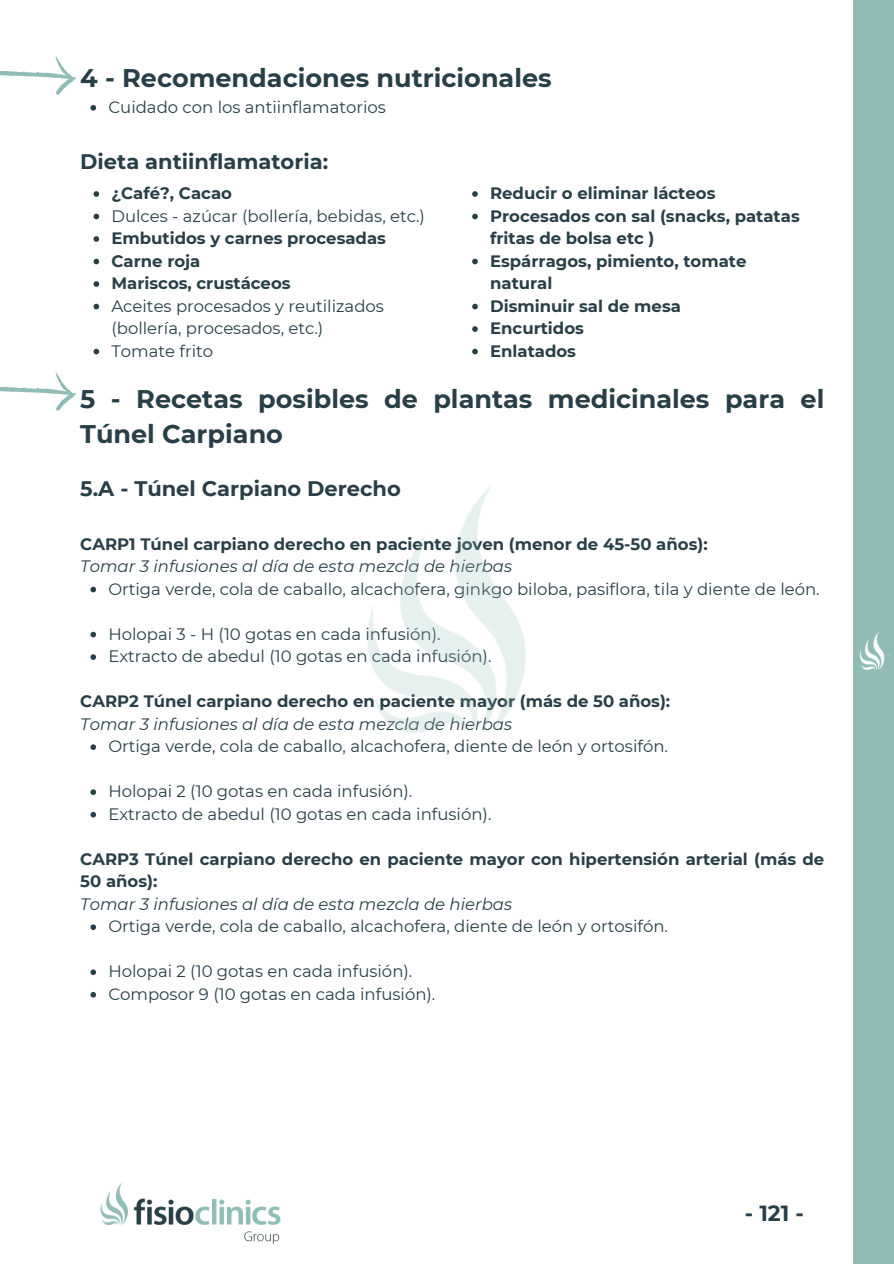
<style>
.page{position:relative;width:894px;height:1264px;background:#fff}
.page>*{position:absolute;margin:0;border:0;box-sizing:border-box;transform-origin:0 0}
.t1{font:700 25.5px/34.8px "Montserrat";color:#283f47}
.t2{font:700 21.9px "Montserrat";color:#283f47}
.t3{font:700 21px "Montserrat";color:#283f47}
.t4{font:16.5px/22.5px "Montserrat";color:#283f47}
.t5{font:700 16.5px/22.5px "Montserrat";color:#283f47}
.t6{font:italic 16.5px "Montserrat";color:#283f47}
</style>
<div class="page">
<div style="left:852px;top:0;width:41px;height:1263px;background:#90bcb5"></div>
<img style="left:100px;top:1183px;width:181px;height:61px">
<svg style="left:0;top:56px;width:76px;height:39px"></svg>
<svg style="left:0;top:372px;width:76px;height:39px"></svg>
<svg style="left:472px;top:191px;width:5px;height:6px"></svg>
<svg style="left:472px;top:214px;width:5px;height:5px"></svg>
<svg style="left:472px;top:259px;width:5px;height:5px"></svg>
<svg style="left:472px;top:304px;width:5px;height:5px"></svg>
<svg style="left:472px;top:326px;width:5px;height:6px"></svg>
<svg style="left:472px;top:349px;width:5px;height:5px"></svg>
<svg style="left:90px;top:105px;width:6px;height:6px"></svg>
<svg style="left:90px;top:586px;width:6px;height:6px"></svg>
<svg style="left:90px;top:631px;width:6px;height:6px"></svg>
<svg style="left:90px;top:654px;width:6px;height:6px"></svg>
<svg style="left:90px;top:744px;width:6px;height:6px"></svg>
<svg style="left:90px;top:789px;width:6px;height:6px"></svg>
<svg style="left:90px;top:811px;width:6px;height:6px"></svg>
<svg style="left:90px;top:924px;width:6px;height:6px"></svg>
<svg style="left:90px;top:969px;width:6px;height:6px"></svg>
<svg style="left:90px;top:992px;width:6px;height:5px"></svg>
<svg style="left:93px;top:191px;width:6px;height:6px"></svg>
<svg style="left:93px;top:214px;width:6px;height:5px"></svg>
<svg style="left:93px;top:236px;width:6px;height:6px"></svg>
<svg style="left:93px;top:259px;width:6px;height:5px"></svg>
<svg style="left:93px;top:281px;width:6px;height:6px"></svg>
<svg style="left:93px;top:304px;width:6px;height:5px"></svg>
<svg style="left:93px;top:349px;width:6px;height:5px"></svg>
<img style="left:367px;top:485px;width:159px;height:248px">
<img style="left:860px;top:632px;width:25px;height:38px">
<p class="t1" style="left:80px;top:60px;width:472px">4 - Recomendaciones nutricionales</p>
<p class="t4" style="left:108px;top:96px;width:279px">Cuidado con los antiinflamatorios</p>
<p class="t3" style="left:80px;top:149px;width:249px">Dieta antiinflamatoria:</p>
<p class="t5" style="left:111px;top:182px;width:122px">¿Café?, Cacao</p>
<p class="t4" style="left:111px;top:204px;width:315px">Dulces - azúcar (bollería, bebidas, etc.)</p>
<p class="t5" style="left:111px;top:227px;width:276px">Embutidos y carnes procesadas</p>
<p class="t5" style="left:111px;top:249px;width:90px">Carne roja</p>
<p class="t5" style="left:111px;top:272px;width:181px">Mariscos, crustáceos</p>
<p class="t4" style="left:111px;top:294px;width:274px">Aceites procesados y reutilizados (bollería, procesados, etc.)</p>
<p class="t4" style="left:111px;top:339px;width:103px">Tomate frito</p>
<h1 class="t5" style="left:490px;top:182px;width:227px">Reducir o eliminar lácteos</h1>
<p class="t5" style="left:490px;top:204px;width:311px">Procesados con sal (snacks, patatas fritas de bolsa etc )</p>
<h2 class="t5" style="left:490px;top:249px;width:258px">Espárragos, pimiento, tomate natural</h2>
<h1 class="t5" style="left:490px;top:294px;width:192px">Disminuir sal de mesa</h1>
<h2 class="t5" style="left:490px;top:317px;width:95px">Encurtidos</h2>
<p class="t5" style="left:490px;top:339px;width:87px">Enlatados</p>
<p class="t1" style="left:80px;top:381px;width:745px">5 - Recetas posibles de plantas medicinales para el<br>Túnel Carpiano</p>
<p class="t3" style="left:80px;top:475px;width:322px">5.A - Túnel Carpiano Derecho</p>
<p class="t5" style="left:80px;top:532px;width:628px">CARP1 Túnel carpiano derecho en paciente joven (menor de 45-50 años):</p>
<p class="t6" style="left:80px;top:556px;width:433px">Tomar 3 infusiones al día de esta mezcla de hierbas</p>
<p class="t4" style="left:108px;top:577px;width:712px">Ortiga verde, cola de caballo, alcachofera, ginkgo biloba, pasiflora, tila y diente de león.</p>
<p class="t4" style="left:108px;top:622px;width:334px">Holopai 3 - H (10 gotas en cada infusión).</p>
<p class="t4" style="left:108px;top:645px;width:384px">Extracto de abedul (10 gotas en cada infusión).</p>
<p class="t5" style="left:80px;top:690px;width:591px">CARP2 Túnel carpiano derecho en paciente mayor (más de 50 años):</p>
<p class="t6" style="left:80px;top:713px;width:433px">Tomar 3 infusiones al día de esta mezcla de hierbas</p>
<p class="t4" style="left:108px;top:735px;width:561px">Ortiga verde, cola de caballo, alcachofera, diente de león y ortosifón.</p>
<p class="t4" style="left:108px;top:780px;width:305px">Holopai 2 (10 gotas en cada infusión).</p>
<p class="t4" style="left:108px;top:802px;width:384px">Extracto de abedul (10 gotas en cada infusión).</p>
<p class="t5" style="left:80px;top:847px;width:745px">CARP3 Túnel carpiano derecho en paciente mayor con hipertensión arterial (más de<br>50 años):</p>
<p class="t6" style="left:80px;top:893px;width:433px">Tomar 3 infusiones al día de esta mezcla de hierbas</p>
<p class="t4" style="left:108px;top:915px;width:561px">Ortiga verde, cola de caballo, alcachofera, diente de león y ortosifón.</p>
<p class="t4" style="left:108px;top:960px;width:305px">Holopai 2 (10 gotas en cada infusión).</p>
<p class="t4" style="left:108px;top:982px;width:328px">Composor 9 (10 gotas en cada infusión).</p>
<p class="t2" style="left:744px;top:1199px;width:61px">- 121 -</p>
</div>
